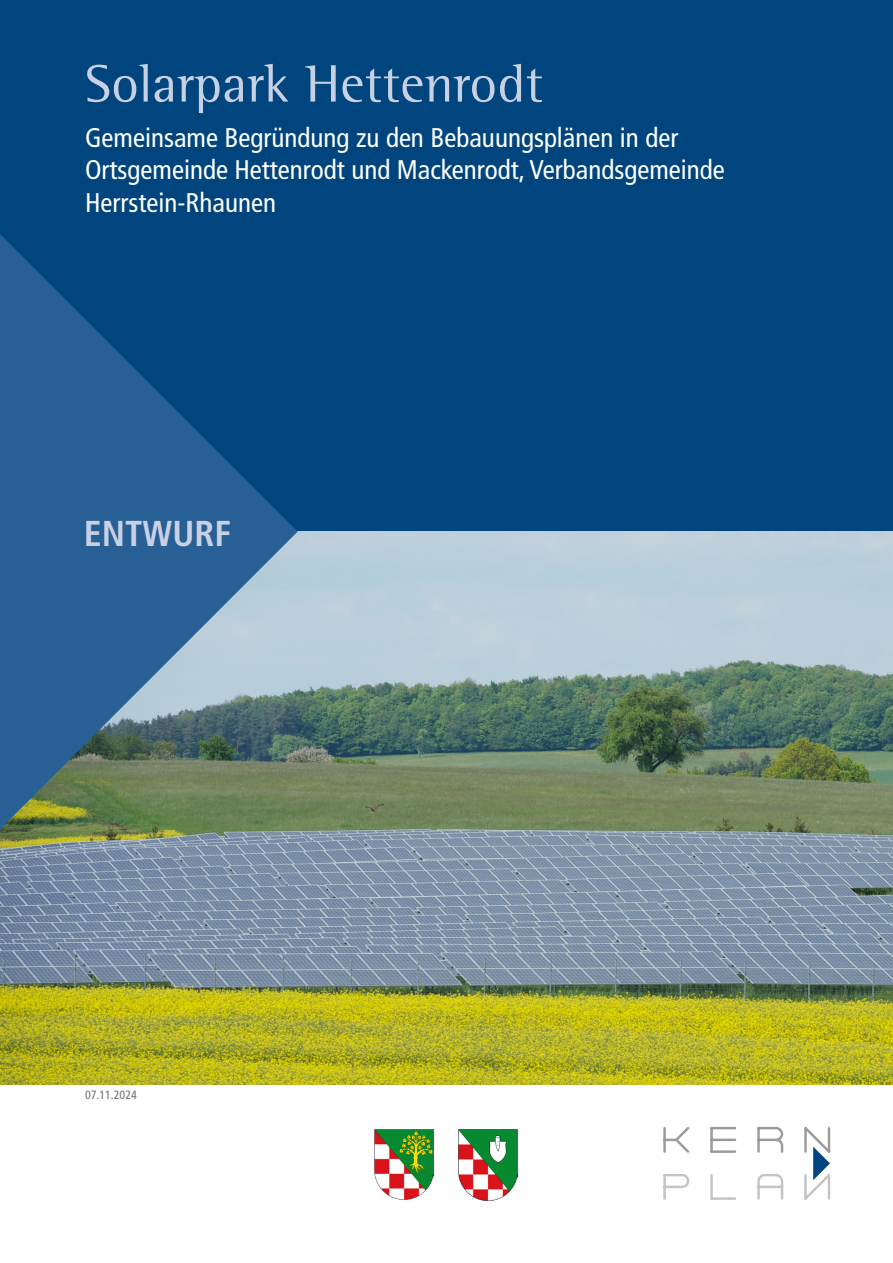
<style>
.page{position:relative;width:893px;height:1263px;background:#fff}
.page>*{position:absolute;margin:0;border:0;box-sizing:border-box;transform-origin:0 0}
.Projekttitel_dunkler_HG{font:54px "Rotis Semi Serif Std";color:#c8d0e4}
.Headline_Dreieck{font:700 condensed 36px "Frutiger LT Pro";color:#c8d0e4}
.Projektuntertitel_dunkler_HG{font:condensed 27px/32.4px "Frutiger LT Pro";color:#fff}
.Datum{font:condensed 12px "Frutiger LT Pro";color:#70706f}
</style>
<div class="page">
<div style="left:0;top:0;width:893px;height:531px;background:#00457d"></div>
<svg style="left:663px;top:1127px;width:74px;height:26px"></svg>
<hr style="left:710px;top:1175px;width:3px;height:23px;background:#c4c4c4">
<hr style="left:712px;top:1197px;width:23px;height:2px;background:#c4c4c4">
<svg style="left:663px;top:1174px;width:27px;height:25px"></svg>
<svg style="left:757px;top:1127px;width:27px;height:26px"></svg>
<svg style="left:757px;top:1174px;width:27px;height:25px"></svg>
<svg style="left:804px;top:1127px;width:26px;height:72px"></svg>
<img style="left:0;top:531px;width:893px;height:554px">
<svg style="left:0;top:234px;width:298px;height:595px;fill:#285f94"></svg>
<img style="left:458px;top:1129px;width:59px;height:71px">
<img style="left:374px;top:1129px;width:60px;height:71px">
<p class="Projekttitel_dunkler_HG" style="left:85px;top:52px;width:460px">Solarpark Hettenrodt</p>
<p class="Projektuntertitel_dunkler_HG" style="left:85px;top:121px;width:641px">Gemeinsame Begründung zu den Bebauungsplänen in der<br>Ortsgemeinde Hettenrodt und Mackenrodt, Verbandsgemeinde<br>Herrstein-Rhaunen</p>
<p class="Headline_Dreieck" style="left:84px;top:512px;width:149px">ENTWURF</p>
<p class="Datum" style="left:85px;top:1087px;width:53px">07.11.2024</p>
</div>
